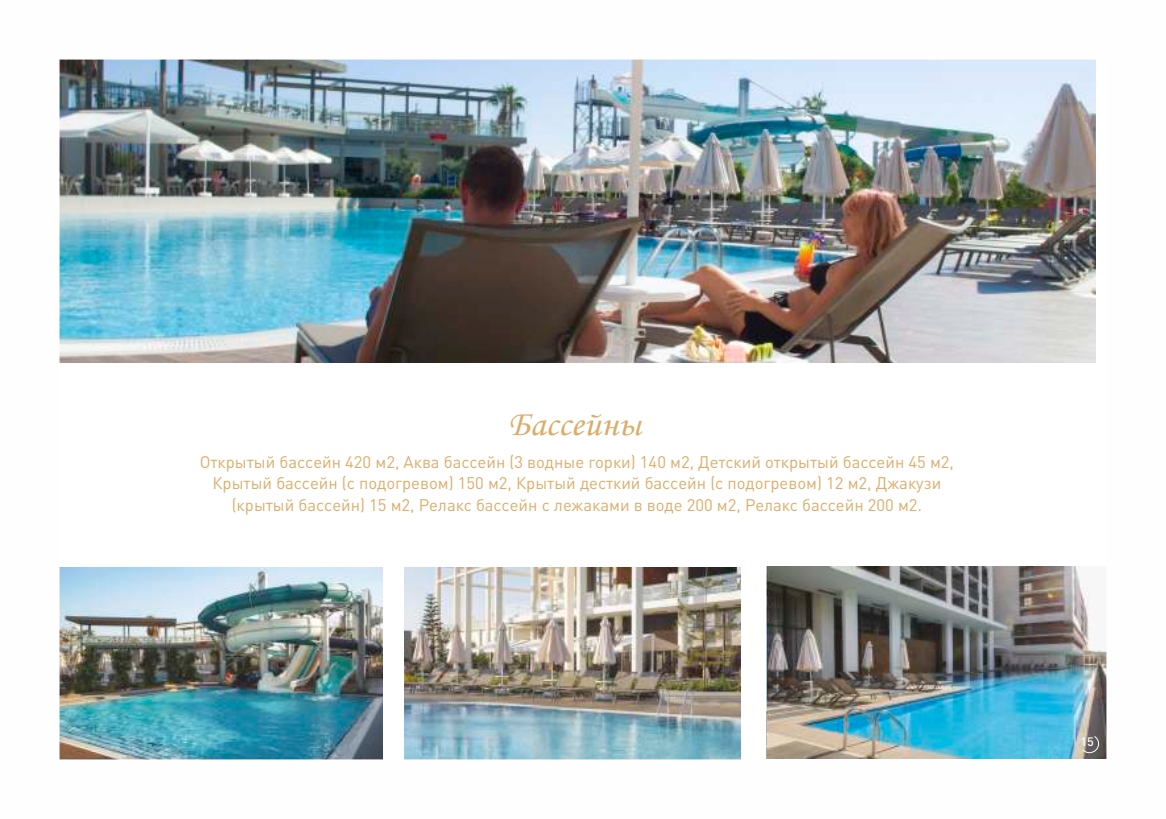
<style>
.page{position:relative;width:1166px;height:819px;background:#fff}
.page>*{position:absolute;margin:0;border:0;box-sizing:border-box;transform-origin:0 0}
.t1{font:35.88px "Monotype Corsiva";color:#daad6a;scale:1.04 1}
.t2{font:16.62px/21.2px "DIN Pro";color:#daad6a;text-align:center}
.t3{font:500 12.08px "DIN Pro";color:#fefefe;scale:1.05 1}
</style>
<div class="page">
<img style="left:59px;top:59px;width:1048px;height:701px">
<svg style="left:1081px;top:735px;width:18px;height:18px"></svg>
<h1 class="t1" style="left:509px;top:410px;width:128px">Бассейны</h1>
<p class="t2" style="left:200px;top:453px;width:756px">Открытый бассейн 420 м2, Аква бассейн (3 водные горки) 140 м2, Детский открытый бассейн 45 м2,<br>Крытый бассейн (с подогревом) 150 м2, Крытый десткий бассейн (с подогревом) 12 м2, Джакузи (крытый бассейн) 15 м2, Релакс бассейн с лежаками в воде 200 м2, Релакс бассейн 200 м2.</p>
<p class="t3" style="left:1080px;top:737px;width:14px">15</p>
</div>
